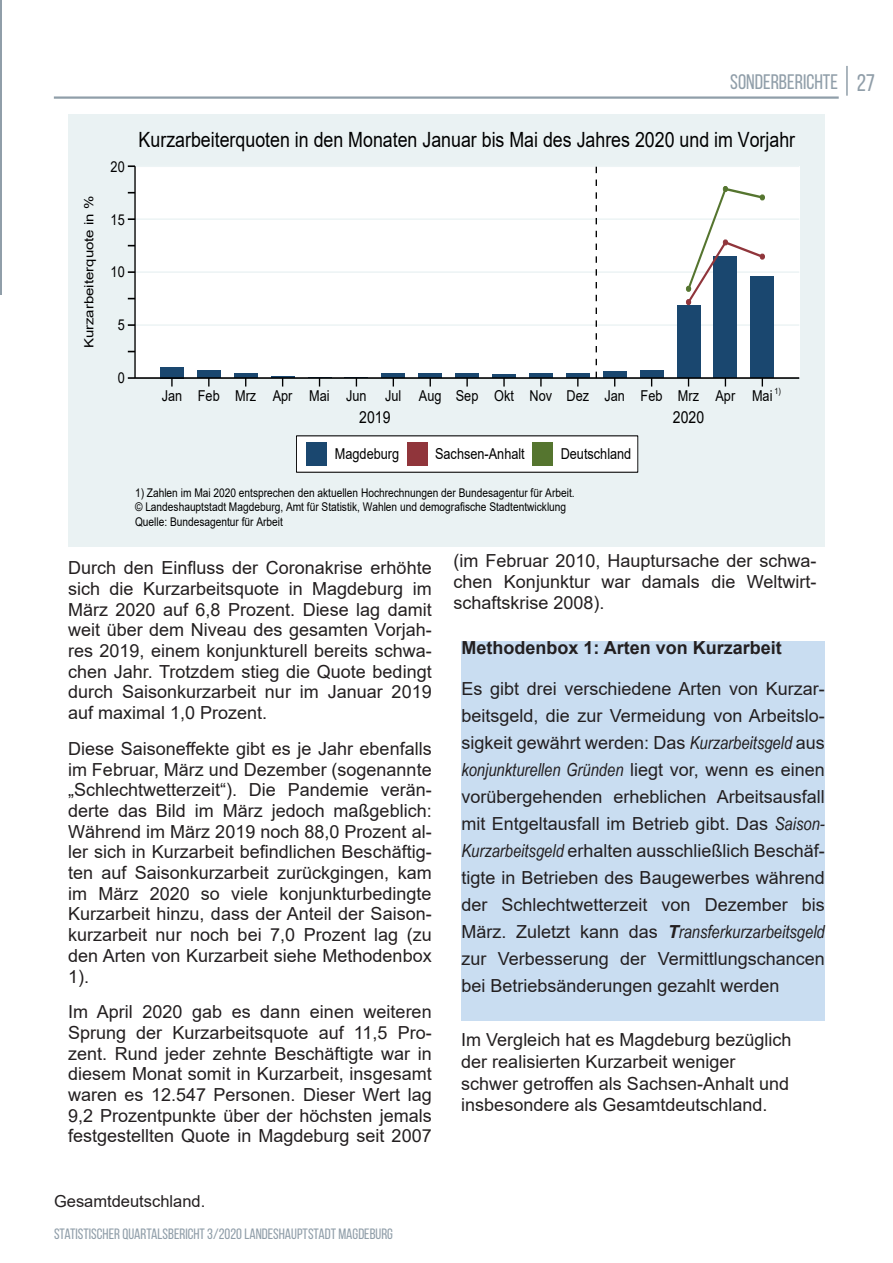
<style>
.page{position:relative;width:893px;height:1263px;background:#fff}
.page>*{position:absolute;margin:0;border:0;box-sizing:border-box;transform-origin:0 0}
.t1{font:24px "Bebas Neue";color:#909ea9}
.t2{font:21px "Arial";color:#000;scale:.85 1}
.t3{font:21px "Bebas Neue";color:#909ea9}
.t4{font:18px/20.7px "Arial";color:#231f20;text-align:justify}
.t5{font:italic 18px "Arial Narrow";color:#231f20}
.t6{font:700 18px "Arial";color:#231f20}
.t7{font:16.5px/19.8px "Arial";color:#231f20}
.t8{font:16.5px "Arial";color:#000;scale:.85 1}
.t9{font:15px "Arial";color:#000;scale:.85 1}
.t10{font:15px "Bebas Neue";color:#909ea9}
.t11{font:12.75px "Arial";color:#000;scale:1.18 1}
.t12{font:12px/14.4px "Arial";color:#000;scale:.85 1}
.t13{font:8.55px "Arial";color:#000;scale:.85 1}
.s1{font-family:"Arial Narrow";font-style:italic}
.s2{font-family:"Arial";font-style:normal}
.s3{font-family:"Arial";font-weight:700}
</style>
<div class="page">
<hr style="left:846px;top:66px;width:2px;height:30px;background:#909ea9">
<hr style="left:54px;top:96px;width:785px;height:3px;background:#909ea9">
<hr style="left:0;top:0;width:1px;height:294px;background:#909ea9">
<div style="left:68px;top:115px;width:756px;height:432px;background:#eaf2f3"></div>
<div style="left:135px;top:166px;width:664px;height:212px;background:#fff"></div>
<hr style="left:135px;top:324px;width:664px;height:2px;background:#edf4f5">
<hr style="left:135px;top:271px;width:664px;height:2px;background:#edf4f5">
<hr style="left:135px;top:218px;width:664px;height:2px;background:#edf4f5">
<hr style="left:135px;top:165px;width:664px;height:2px;background:#edf4f5">
<svg style="left:596px;top:166px;width:1px;height:211px"></svg>
<div style="left:160px;top:367px;width:24px;height:11px;background:#1a476f"></div>
<div style="left:197px;top:370px;width:24px;height:8px;background:#1a476f"></div>
<div style="left:234px;top:373px;width:24px;height:5px;background:#1a476f"></div>
<div style="left:381px;top:373px;width:24px;height:5px;background:#1a476f"></div>
<div style="left:418px;top:373px;width:24px;height:5px;background:#1a476f"></div>
<hr style="left:455px;top:374px;width:24px;height:4px;background:#1a476f">
<hr style="left:492px;top:374px;width:24px;height:4px;background:#1a476f">
<hr style="left:529px;top:374px;width:24px;height:4px;background:#1a476f">
<hr style="left:566px;top:374px;width:24px;height:4px;background:#1a476f">
<div style="left:603px;top:372px;width:24px;height:6px;background:#1a476f"></div>
<div style="left:640px;top:370px;width:23px;height:8px;background:#1a476f"></div>
<div style="left:677px;top:306px;width:23px;height:72px;background:#1a476f"></div>
<div style="left:714px;top:256px;width:23px;height:122px;background:#1a476f"></div>
<div style="left:750px;top:277px;width:24px;height:101px;background:#1a476f"></div>
<svg style="left:686px;top:186px;width:79px;height:119px"></svg>
<hr style="left:134px;top:166px;width:2px;height:212px;background:#000">
<svg style="left:128px;top:377px;width:7px;height:2px"></svg>
<svg style="left:128px;top:324px;width:7px;height:2px"></svg>
<svg style="left:128px;top:271px;width:7px;height:2px"></svg>
<svg style="left:128px;top:218px;width:7px;height:2px"></svg>
<svg style="left:128px;top:165px;width:7px;height:2px"></svg>
<hr style="left:135px;top:377px;width:664px;height:2px;background:#000">
<svg style="left:171px;top:379px;width:2px;height:7px"></svg>
<svg style="left:208px;top:378px;width:2px;height:8px"></svg>
<svg style="left:271px;top:377px;width:23px;height:9px"></svg>
<svg style="left:308px;top:377px;width:23px;height:9px"></svg>
<svg style="left:345px;top:377px;width:23px;height:9px"></svg>
<svg style="left:429px;top:378px;width:2px;height:8px"></svg>
<svg style="left:466px;top:378px;width:2px;height:8px"></svg>
<svg style="left:503px;top:378px;width:2px;height:8px"></svg>
<svg style="left:540px;top:378px;width:2px;height:8px"></svg>
<svg style="left:577px;top:378px;width:2px;height:8px"></svg>
<div style="left:296px;top:436px;width:342px;height:36px;background:#fff"></div>
<div style="left:296px;top:435px;width:342px;height:38px;border:1px solid #000"></div>
<svg style="left:306px;top:442px;width:1px;height:24px"></svg>
<div style="left:307px;top:442px;width:20px;height:24px;background:#1a476f"></div>
<svg style="left:427px;top:442px;width:1px;height:24px"></svg>
<div style="left:407px;top:442px;width:20px;height:24px;background:#90353b"></div>
<svg style="left:532px;top:442px;width:1px;height:24px"></svg>
<div style="left:533px;top:442px;width:20px;height:24px;background:#55752f"></div>
<div style="left:461px;top:641px;width:364px;height:379px;background:#c9ddf1"></div>
<p class="t3" style="left:730px;top:70px;width:109px">SONDERBERICHTE</p>
<p class="t11" style="left:80px;top:348px;width:131px;rotate:-90deg">Kurzarbeiterquote in %</p>
<p class="t9" style="left:111px;top:156px;width:18px">20</p>
<p class="t2" style="left:139px;top:125px;width:774px">Kurzarbeiterquoten in den Monaten Januar bis Mai des Jahres 2020 und im Vorjahr</p>
<p class="t9" style="left:111px;top:209px;width:18px">15</p>
<p class="t9" style="left:111px;top:262px;width:18px">10</p>
<p class="t9" style="left:118px;top:315px;width:10px">5</p>
<p class="t9" style="left:118px;top:368px;width:10px">0</p>
<p class="t13" style="left:775px;top:385px;width:9px">1)</p>
<p class="t9" style="left:162px;top:385px;width:720px">Jan Feb Mrz Apr Mai Jun Jul Aug Sep Okt Nov Dez Jan Feb Mrz Apr Mai</p>
<p class="t8" style="left:359px;top:405px;width:38px">2019</p>
<p class="t8" style="left:673px;top:405px;width:38px">2020</p>
<p class="t9" style="left:335px;top:444px;width:77px">Magdeburg</p>
<p class="t9" style="left:435px;top:444px;width:107px">Sachsen-Anhalt</p>
<p class="t9" style="left:561px;top:444px;width:85px">Deutschland</p>
<p class="t12" style="left:135px;top:485px;width:519px">1) Zahlen im Mai 2020 entsprechen den aktuellen Hochrechnungen der Bundesagentur für Arbeit. © Landeshauptstadt Magdeburg, Amt für Statistik, Wahlen und demografische Stadtentwicklung<br>Quelle: Bundesagentur für Arbeit</p>
<p class="t4" style="left:68px;top:557px;width:365px">Durch den Einfluss der Coronakrise erhöhte sich die Kurzarbeitsquote in Magdeburg im März 2020 auf 6,8 Prozent. Diese lag damit weit über dem Niveau des gesamten Vorjah&shy;res 2019, einem konjunkturell bereits schwa&shy;chen Jahr. Trotzdem stieg die Quote bedingt durch Saisonkurzarbeit nur im Januar 2019 auf maximal 1,0 Prozent.</p>
<p class="t4" style="left:68px;top:738px;width:365px">Diese Saisoneffekte gibt es je Jahr ebenfalls im Februar, März und Dezember (sogenannte „Schlechtwetterzeit“). Die Pandemie verän&shy;derte das Bild im März jedoch maßgeblich:<br>Während im März 2019 noch 88,0 Prozent al&shy;ler sich in Kurzarbeit befindlichen Beschäftig&shy;ten auf Saisonkurzarbeit zurückgingen, kam im März 2020 so viele konjunkturbedingte Kurzarbeit hinzu, dass der Anteil der Saison&shy;kurzarbeit nur noch bei 7,0 Prozent lag (zu den Arten von Kurzarbeit siehe Methodenbox 1).</p>
<p class="t4" style="left:68px;top:1001px;width:365px">Im April 2020 gab es dann einen weiteren Sprung der Kurzarbeitsquote auf 11,5 Pro&shy;zent. Rund jeder zehnte Beschäftigte war in diesem Monat somit in Kurzarbeit, insgesamt waren es 12.547 Personen. Dieser Wert lag 9,2 Prozentpunkte über der höchsten jemals festgestellten Quote in Magdeburg seit 2007</p>
<p class="t7" style="left:54px;top:1191px;width:153px">Gesamtdeutschland.</p>
<p class="t10" style="left:54px;top:1225px;width:340px">STATISTISCHER QUARTALSBERICHT 3/2020 LANDESHAUPTSTADT MAGDEBURG</p>
<p class="t4" style="left:453px;top:550px;width:364px">(im Februar 2010, Hauptursache der schwa&shy;chen Konjunktur war damals die Weltwirt&shy;schaftskrise 2008).</p>
<p class="t6" style="left:461px;top:635px;width:322px">Methodenbox 1: Arten von Kurzarbeit</p>
<p class="t4" style="left:461px;top:675px;width:365px;line-height:27px">Es gibt drei verschiedene Arten von Kurzar&shy;beitsgeld, die zur Vermeidung von Arbeitslo&shy;sigkeit gewährt werden: Das <span class="s1">Kurzarbeitsgeld</span> aus</p>
<p class="t5" style="left:461px;top:757px;width:365px">konjunkturellen Gründen <span class="s2">liegt vor, wenn es einen</span></p>
<p class="t4" style="left:461px;top:783px;width:365px;line-height:27px">vorübergehenden erheblichen Arbeitsausfall mit Entgeltausfall im Betrieb gibt. Das <span class="s1">Saison-Kurzarbeitsgeld</span> erhalten ausschließlich Beschäf&shy;tigte in Betrieben des Baugewerbes während der Schlechtwetterzeit von Dezember bis</p>
<p class="t5" style="left:461px;top:919px;width:365px"><span class="s2">März. Zuletzt kann das</span> <span class="s3">T</span>ransferkurzarbeitsgeld</p>
<p class="t4" style="left:461px;top:945px;width:365px;line-height:27px">zur Verbesserung der Vermittlungschancen bei Betriebsänderungen gezahlt werden</p>
<p class="t4" style="left:461px;top:1029px;width:332px;line-height:21.6px;text-align:left">Im Vergleich hat es Magdeburg bezüglich der realisierten Kurzarbeit weniger schwer getroffen als Sachsen-Anhalt und insbesondere als Gesamtdeutschland.</p>
<p class="t7" style="left:537px;top:737px;width:224px">Magdeburg bezüglich der realisierten Kurzarbeit weniger schwer getroffen als Sachsen-</p>
<p class="t7" style="left:537px;top:817px;width:207px">als Gesamtdeutschland. Im<br>Vergleich hat es Magdeburg</p>
<p class="t7" style="left:537px;top:876px;width:210px">Kurzarbeit weniger schwer getroffen als Sachsen-<br>Anhalt und insbesondere als</p>
<h1 class="t1" style="left:857px;top:70px;width:20px">27</h1>
</div>
